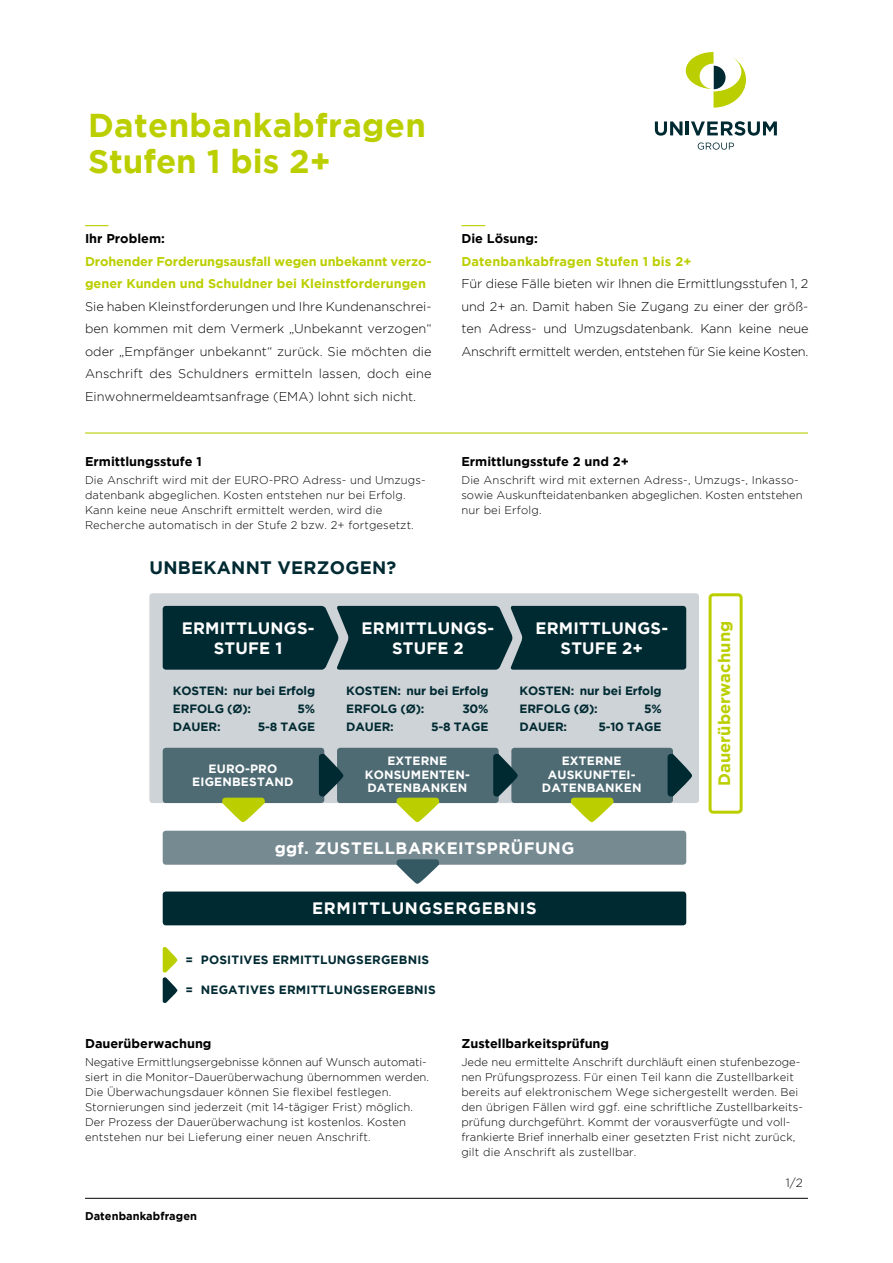
<style>
.page{position:relative;width:893px;height:1263px;background:#fff}
.page>*{position:absolute;margin:0;border:0;box-sizing:border-box;transform-origin:0 0}
.t1{font:700 33px/36px "Gotham";letter-spacing:.01em;color:#bbcf00}
.t2{font:700 18px "Gotham";letter-spacing:.015em;color:#002a32}
.t3{font:700 16.5px/19.8px "Gotham";letter-spacing:.015em;color:#fff;text-align:center}
.t4{font:700 16.5px "Gotham";letter-spacing:.035em;color:#fff}
.t5{font:700 16.5px "Gotham";letter-spacing:.045em;color:#fff}
.t6{font:700 16.5px "Gotham";letter-spacing:.005em;color:#bbcf00}
.t7{font:300 12.75px/22.5px "Gotham";letter-spacing:-.01em;color:#000;text-align:justify}
.t8{font:700 12.75px/22.5px "Gotham";color:#bbcf00}
.t9{font:700 12.75px "Gotham";color:#000}
.t10{font:700 12px/18px "Gotham";letter-spacing:-.005em;color:#002a32}
.t11{font:700 12px/13.5px "Gotham";letter-spacing:.015em;color:#fff;text-align:center}
.t12{font:700 12px "Gotham";letter-spacing:.015em;color:#002a32}
.t13{font:300 12px "Gotham";color:#000}
.t14{font:300 11.25px/15px "Gotham";letter-spacing:.01em;color:#000}
.t15{font:700 11.25px "Gotham";letter-spacing:.005em;color:#000}
</style>
<div class="page">
<svg style="left:691px;top:121px;width:86px;height:15px"></svg>
<hr style="left:686px;top:121px;width:3px;height:14px;background:#002a32">
<svg style="left:655px;top:121px;width:27px;height:15px"></svg>
<svg style="left:698px;top:142px;width:36px;height:8px"></svg>
<svg style="left:686px;top:52px;width:60px;height:56px"></svg>
<hr style="left:85px;top:1198px;width:723px;height:1px;background:#000">
<svg style="left:85px;top:225px;width:23px;height:1px"></svg>
<svg style="left:461px;top:225px;width:24px;height:1px"></svg>
<hr style="left:85px;top:432px;width:723px;height:2px;background:#bbcf00">
<div style="left:149px;top:593px;width:550px;height:210px;background:#ced3d7;border-radius:3px"></div>
<div style="left:163px;top:606px;width:523px;height:64px;background:#002a32"></div>
<div style="left:163px;top:748px;width:161px;height:55px;background:#4e6b74;border-radius:3px"></div>
<div style="left:337px;top:748px;width:162px;height:55px;background:#4e6b74;border-radius:3px"></div>
<div style="left:511px;top:748px;width:162px;height:55px;background:#4e6b74;border-radius:3px"></div>
<svg style="left:319px;top:754px;width:25px;height:42px"></svg>
<svg style="left:493px;top:754px;width:25px;height:42px"></svg>
<svg style="left:668px;top:754px;width:24px;height:42px"></svg>
<svg style="left:222px;top:798px;width:43px;height:24px"></svg>
<svg style="left:397px;top:798px;width:42px;height:24px"></svg>
<svg style="left:571px;top:798px;width:42px;height:24px"></svg>
<div style="left:163px;top:831px;width:523px;height:34px;background:#768a92;border-radius:3px"></div>
<div style="left:163px;top:891px;width:523px;height:34px;background:#002a32;border-radius:3px"></div>
<svg style="left:397px;top:859px;width:42px;height:25px"></svg>
<svg style="left:163px;top:947px;width:15px;height:56px"></svg>
<div style="left:709px;top:593px;width:34px;height:221px;border:3px solid #bbcf00;border-radius:3px"></div>
<h1 class="t1" style="left:88px;top:106px;width:339px">Datenbankabfragen<br>Stufen 1 bis 2+</h1>
<p class="t9" style="left:85px;top:231px;width:81px">Ihr Problem:</p>
<p class="t8" style="left:85px;top:250px;width:348px">Drohender Forderungsausfall wegen unbekannt verzo&shy;gener Kunden und Schuldner bei Kleinstforderungen</p>
<p class="t7" style="left:85px;top:295px;width:348px">Sie haben Kleinstforderungen und Ihre Kundenanschrei&shy;ben kommen mit dem Vermerk „Unbekannt verzogen“ oder „Empfänger unbekannt“ zurück. Sie möchten die Anschrift des Schuldners ermitteln lassen, doch eine Einwohnermeldeamtsanfrage (EMA) lohnt sich nicht.</p>
<p class="t9" style="left:85px;top:454px;width:118px">Ermittlungsstufe 1</p>
<p class="t14" style="left:85px;top:473px;width:342px">Die Anschrift wird mit der EURO-PRO Adress- und Umzugs&shy;datenbank abgeglichen. Kosten entstehen nur bei Erfolg.<br>Kann keine neue Anschrift ermittelt werden, wird die Recherche automatisch in der Stufe 2 bzw. 2+ fortgesetzt.</p>
<h2 class="t2" style="left:150px;top:558px;width:248px">UNBEKANNT VERZOGEN?</h2>
<p class="t9" style="left:461px;top:231px;width:78px">Die Lösung:</p>
<p class="t8" style="left:461px;top:250px;width:232px">Datenbankabfragen Stufen 1 bis 2+</p>
<p class="t7" style="left:461px;top:272px;width:349px">Für diese Fälle bieten wir Ihnen die Ermittlungsstufen 1, 2 und 2+ an. Damit haben Sie Zugang zu einer der größ&shy;ten Adress- und Umzugsdatenbank. Kann keine neue Anschrift ermittelt werden, entstehen für Sie keine Kosten.</p>
<p class="t9" style="left:461px;top:454px;width:169px">Ermittlungsstufe 2 und 2+</p>
<p class="t14" style="left:461px;top:473px;width:343px">Die Anschrift wird mit externen Adress-, Umzugs-, Inkasso&shy;sowie Auskunfteidatenbanken abgeglichen. Kosten entstehen nur bei Erfolg.</p>
<h3 class="t3" style="left:182px;top:618px;width:134px">ERMITTLUNGS-<br>STUFE 1</h3>
<p class="t10" style="left:173px;top:682px;width:144px">KOSTEN: nur bei Erfolg<br>ERFOLG (Ø):</p>
<p class="t10" style="left:298px;top:700px;width:19px">5%</p>
<h3 class="t3" style="left:362px;top:618px;width:134px">ERMITTLUNGS-<br>STUFE 2</h3>
<h3 class="t3" style="left:535px;top:618px;width:134px">ERMITTLUNGS-<br>STUFE 2+</h3>
<p class="t10" style="left:346px;top:682px;width:144px">KOSTEN: nur bei Erfolg<br>ERFOLG (Ø):</p>
<p class="t10" style="left:519px;top:682px;width:144px">KOSTEN: nur bei Erfolg<br>ERFOLG (Ø):</p>
<p class="t10" style="left:462px;top:700px;width:28px">30%</p>
<p class="t10" style="left:644px;top:700px;width:19px">5%</p>
<p class="t10" style="left:173px;top:718px;width:49px">DAUER:</p>
<p class="t10" style="left:258px;top:718px;width:59px">5-8 TAGE</p>
<p class="t10" style="left:346px;top:718px;width:49px">DAUER:</p>
<p class="t10" style="left:431px;top:718px;width:59px">5-8 TAGE</p>
<p class="t10" style="left:519px;top:718px;width:49px">DAUER:</p>
<p class="t10" style="left:598px;top:718px;width:65px">5-10 TAGE</p>
<p class="t11" style="left:192px;top:761px;width:103px">EURO-PRO<br>EIGENBESTAND</p>
<p class="t11" style="left:365px;top:754px;width:107px">EXTERNE<br>KONSUMENTEN-<br>DATENBANKEN</p>
<p class="t11" style="left:542px;top:754px;width:101px">EXTERNE<br>AUSKUNFTEI-<br>DATENBANKEN</p>
<h3 class="t4" style="left:275px;top:838px;width:301px">ggf. ZUSTELLBARKEITSPRÜFUNG</h3>
<h3 class="t5" style="left:312px;top:899px;width:226px">ERMITTLUNGSERGEBNIS</h3>
<p class="t12" style="left:185px;top:953px;width:245px">= POSITIVES ERMITTLUNGSERGEBNIS</p>
<p class="t12" style="left:185px;top:983px;width:252px">= NEGATIVES ERMITTLUNGSERGEBNIS</p>
<h3 class="t6" style="left:715px;top:786px;width:166px;rotate:-90deg">Dauerüberwachung</h3>
<p class="t9" style="left:85px;top:1036px;width:128px">Dauerüberwachung</p>
<p class="t14" style="left:85px;top:1054px;width:346px">Negative Ermittlungsergebnisse können auf Wunsch automati&shy;siert in die Monitor–Dauerüberwachung übernommen werden.<br>Die Überwachungsdauer können Sie flexibel festlegen.<br>Stornierungen sind jederzeit (mit 14-tägiger Frist) möglich.<br>Der Prozess der Dauerüberwachung ist kostenlos. Kosten entstehen nur bei Lieferung einer neuen Anschrift.</p>
<p class="t15" style="left:85px;top:1209px;width:113px">Datenbankabfragen</p>
<p class="t9" style="left:461px;top:1036px;width:149px">Zustellbarkeitsprüfung</p>
<p class="t14" style="left:461px;top:1054px;width:343px">Jede neu ermittelte Anschrift durchläuft einen stufenbezoge&shy;nen Prüfungsprozess. Für einen Teil kann die Zustellbarkeit bereits auf elektronischem Wege sichergestellt werden. Bei den übrigen Fällen wird ggf. eine schriftliche Zustellbarkeits&shy;prüfung durchgeführt. Kommt der vorausverfügte und voll&shy;frankierte Brief innerhalb einer gesetzten Frist nicht zurück, gilt die Anschrift als zustellbar.</p>
<p class="t13" style="left:786px;top:1176px;width:19px">1/2</p>
</div>
